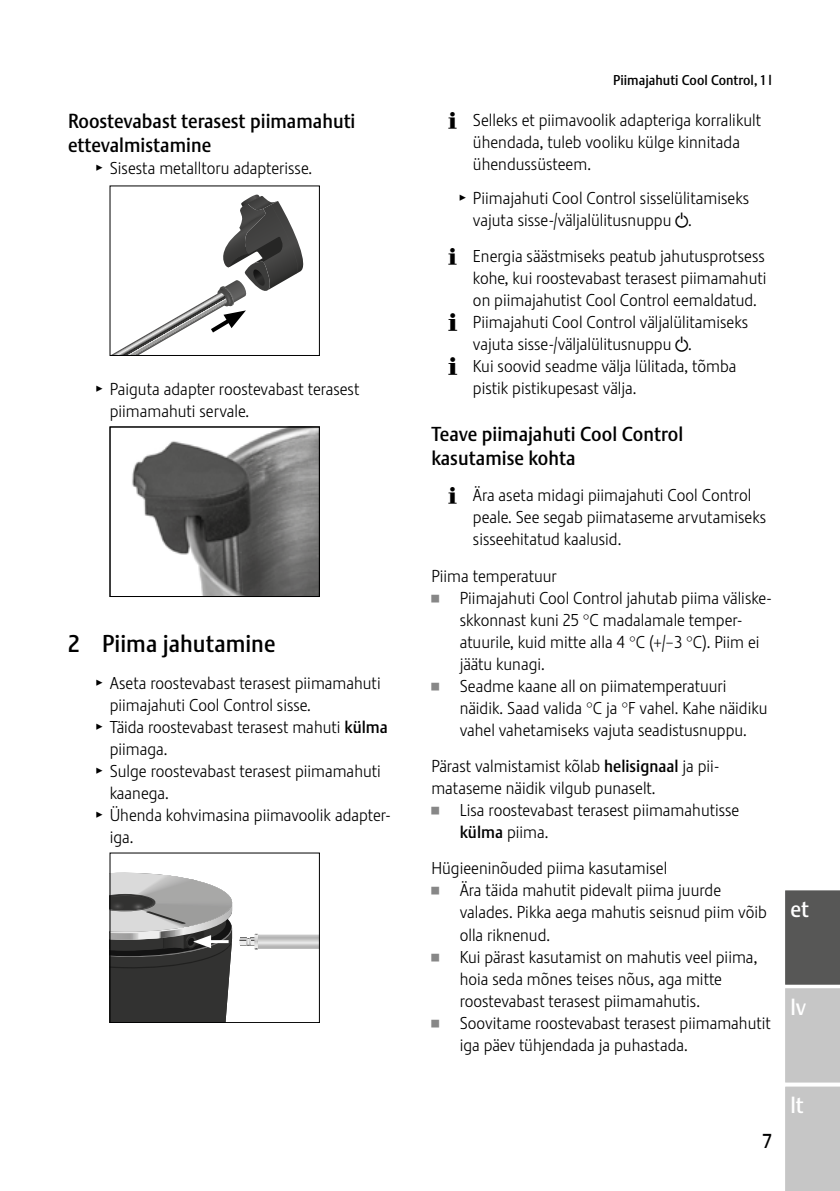
<style>
.page{position:relative;width:840px;height:1191px;background:#fff}
.page>*{position:absolute;margin:0;border:0;box-sizing:border-box;transform-origin:0 0}
.t1{font:24px "Stalemate Pro 2 J Medium";color:#000}
.t2{font:22.4px "Stalemate Pro 2 J Medium";color:#fff}
.t3{font:20px/24px "Stalemate Pro 2 J Medium";color:#000}
.t4{font:17px/22px "Stalemate Pro 2 J Light";color:#000}
.t5{font:14px "Stalemate Pro 2 J Medium";color:#000}
.s1{font-family:"Jura Pict 2006"}
.s2{font-family:"Stalemate Pro 2 J Medium"}
.s3{font-family:"Jura Pict 2006";font-size:18px}
.s4{font-family:"Jura Pict 2006";font-size:28px;color:#878787}
</style>
<div class="page">
<svg style="left:785px;top:890px;width:54px;height:301px;background:#a5a5a4"></svg>
<svg style="left:110px;top:195px;width:199px;height:161px"></svg>
<img style="left:132px;top:429px;width:185px;height:166px">
<div style="left:110px;top:427px;width:209px;height:170px;border:1px solid #000"></div>
<svg style="left:239px;top:933px;width:19px;height:16px"></svg>
<svg style="left:258px;top:934px;width:59px;height:15px"></svg>
<svg style="left:110px;top:867px;width:122px;height:155px;background:#70706f"></svg>
<p class="t3" style="left:68px;top:110px;width:289px">Roostevabast terasest piimamahuti ettevalmistamine</p>
<p class="t4" style="left:96px;top:158px;width:217px"><span class="s1">T</span> Sisesta metalltoru adapterisse.</p>
<p class="t4" style="left:110px;top:378px;width:251px;text-indent:-13px"><span class="s1">T</span> Paiguta adapter roostevabast terasest piimamahuti servale.</p>
<h1 class="t1" style="left:68px;top:629px;width:209px">2 Piima jahutamine</h1>
<p class="t4" style="left:96px;top:672px;width:285px"><span class="s1">T</span> Aseta roostevabast terasest piimamahuti</p>
<p class="t4" style="left:110px;top:694px;width:203px">piimajahuti Cool Control sisse.</p>
<p class="t4" style="left:96px;top:716px;width:293px"><span class="s1">T</span> Täida roostevabast terasest mahuti <span class="s2">külma</span></p>
<p class="t4" style="left:110px;top:738px;width:59px">piimaga.</p>
<p class="t4" style="left:96px;top:760px;width:286px"><span class="s1">T</span> Sulge roostevabast terasest piimamahuti</p>
<p class="t4" style="left:110px;top:782px;width:61px">kaanega.</p>
<p class="t4" style="left:96px;top:804px;width:295px"><span class="s1">T</span> Ühenda kohvimasina piimavoolik adapter-</p>
<p class="t4" style="left:110px;top:826px;width:25px">iga.</p>
<p class="t5" style="left:613px;top:72px;width:160px">Piimajahuti Cool Control, 1 l</p>
<p class="t4" style="left:472px;top:109px;width:289px;text-indent:-24px"><span class="s1">E</span> Selleks et piimavoolik adapteriga korralikult ühendada, tuleb vooliku külge kinnitada ühendussüsteem.</p>
<p class="t4" style="left:472px;top:187px;width:278px;text-indent:-13px"><span class="s1">T</span> Piimajahuti Cool Control sisselülitamiseks vajuta sisse-/väljalülitusnuppu <span class="s1">Q</span>.</p>
<p class="t4" style="left:448px;top:245px;width:317px"><span class="s1">E</span> Energia säästmiseks peatub jahutusprotsess</p>
<p class="t4" style="left:472px;top:267px;width:295px">kohe, kui roostevabast terasest piimamahuti</p>
<p class="t4" style="left:472px;top:289px;width:285px">on piimajahutist Cool Control eemaldatud.</p>
<p class="t4" style="left:448px;top:311px;width:301px"><span class="s3">E</span> Piimajahuti Cool Control väljalülitamiseks</p>
<p class="t4" style="left:472px;top:333px;width:220px">vajuta sisse-/väljalülitusnuppu <span class="s1">Q</span>.</p>
<p class="t4" style="left:448px;top:355px;width:289px"><span class="s3">E</span> Kui soovid seadme välja lülitada, tõmba</p>
<p class="t4" style="left:472px;top:377px;width:165px">pistik pistikupesast välja.</p>
<p class="t3" style="left:431px;top:422px;width:253px">Teave piimajahuti Cool Control kasutamise kohta</p>
<p class="t4" style="left:472px;top:484px;width:294px;text-indent:-24px"><span class="s1">E</span> Ära aseta midagi piimajahuti Cool Control peale. See segab piimataseme arvutamiseks sisseehitatud kaalusid.</p>
<p class="t4" style="left:431px;top:564px;width:127px">Piima temperatuur</p>
<p class="t4" style="left:431px;top:586px;width:342px"><span class="s4">U</span> Piimajahuti Cool Control jahutab piima väliske-</p>
<p class="t4" style="left:459px;top:608px;width:284px">skkonnast kuni 25 °C madalamale temper-</p>
<p class="t4" style="left:459px;top:630px;width:301px">atuurile, kuid mitte alla 4 °C (+/−3 °C). Piim ei</p>
<p class="t4" style="left:459px;top:652px;width:87px">jäätu kunagi.</p>
<p class="t4" style="left:431px;top:674px;width:296px"><span class="s4">U</span> Seadme kaane all on piimatemperatuuri</p>
<p class="t4" style="left:459px;top:696px;width:309px">näidik. Saad valida °C ja °F vahel. Kahe näidiku</p>
<p class="t4" style="left:459px;top:718px;width:288px">vahel vahetamiseks vajuta seadistusnuppu.</p>
<p class="t4" style="left:431px;top:755px;width:289px">Pärast valmistamist kõlab <span class="s2">helisignaal</span> ja pii-</p>
<p class="t4" style="left:431px;top:777px;width:226px">mataseme näidik vilgub punaselt.</p>
<p class="t4" style="left:431px;top:799px;width:309px"><span class="s4">U</span> Lisa roostevabast terasest piimamahutisse</p>
<p class="t4" style="left:459px;top:821px;width:90px"><span class="s2">külma</span> piima.</p>
<p class="t4" style="left:431px;top:857px;width:237px">Hügieeninõuded piima kasutamisel</p>
<p class="t4" style="left:431px;top:879px;width:291px"><span class="s4">U</span> Ära täida mahutit pidevalt piima juurde</p>
<p class="t4" style="left:459px;top:901px;width:308px">valades. Pikka aega mahutis seisnud piim võib</p>
<p class="t4" style="left:459px;top:923px;width:92px">olla riknenud.</p>
<p class="t4" style="left:431px;top:945px;width:327px"><span class="s4">U</span> Kui pärast kasutamist on mahutis veel piima,</p>
<p class="t4" style="left:459px;top:967px;width:264px">hoia seda mõnes teises nõus, aga mitte</p>
<p class="t4" style="left:459px;top:989px;width:242px">roostevabast terasest piimamahutis.</p>
<p class="t4" style="left:431px;top:1011px;width:341px"><span class="s4">U</span> Soovitame roostevabast terasest piimamahutit</p>
<p class="t4" style="left:459px;top:1033px;width:229px">iga päev tühjendada ja puhastada.</p>
<p class="t3" style="left:762px;top:1129px;width:11px">7</p>
<h2 class="t2" style="left:790px;top:895px;width:20px">et</h2>
<h2 class="t2" style="left:790px;top:993px;width:17px">lv</h2>
<h2 class="t2" style="left:790px;top:1091px;width:15px">lt</h2>
</div>
